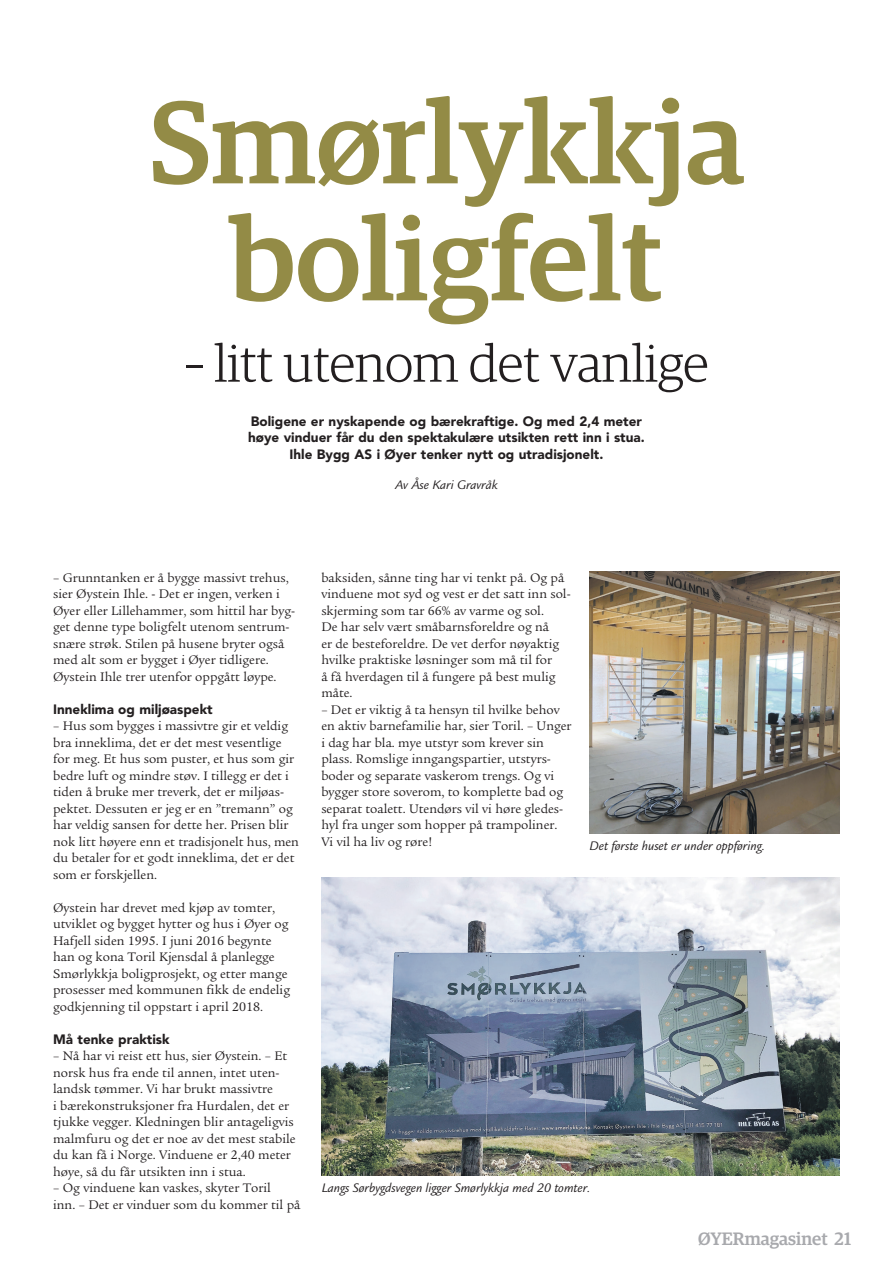
<style>
.page{position:relative;width:893px;height:1263px;background:#fff}
.page>*{position:absolute;margin:0;border:0;box-sizing:border-box;transform-origin:0 0}
.t1{font:500 117px/117px "Guardian Egyp";color:#938b46;text-align:center}
.t2{font:300 52.5px "Guardian Egyp";color:#231f20}
.t3{font:500 18px "Guardian Egyp";color:#a8a9ad}
.t4{font:13.5px/16.5px "Legacy Serif Std";color:#231f20}
.t5{font:900 13.5px/16.5px "Avenir LT Std";color:#231f20;text-align:center}
.t6{font:italic 13.5px "Legacy Sans";color:#231f20}
</style>
<div class="page">
<img style="left:590px;top:572px;width:250px;height:261px">
<img style="left:322px;top:877px;width:518px;height:298px">
<p class="t1" style="left:148px;top:75px;width:598px">Smørlykkja boligfelt</p>
<p class="t2" style="left:185px;top:334px;width:525px">– litt utenom det vanlige</p>
<p class="t5" style="left:248px;top:413px;width:398px">Boligene er nyskapende og bærekraftige. Og med 2,4 meter høye vinduer får du den spektakulære utsikten rett inn i stua.<br>Ihle Bygg AS i Øyer tenker nytt og utradisjonelt.</p>
<p class="t6" style="left:395px;top:477px;width:104px">Av Åse Kari Gravråk</p>
<p class="t4" style="left:53px;top:569px;width:244px">– Grunntanken er å bygge massivt trehus, sier Øystein Ihle. - Det er ingen, verken i Øyer eller Lillehammer, som hittil har byg&shy;get denne type boligfelt utenom sentrum&shy;snære strøk. Stilen på husene bryter også med alt som er bygget i Øyer tidligere.</p>
<p class="t4" style="left:53px;top:668px;width:225px">Øystein Ihle trer utenfor oppgått løype.</p>
<p class="t5" style="left:53px;top:700px;width:161px">Inneklima og miljøaspekt</p>
<p class="t4" style="left:53px;top:718px;width:247px">– Hus som bygges i massivtre gir et veldig bra inneklima, det er det mest vesentlige for meg. Et hus som puster, et hus som gir bedre luft og mindre støv. I tillegg er det i tiden å bruke mer treverk, det er miljøas&shy;pektet. Dessuten er jeg er en ”tremann” og har veldig sansen for dette her. Prisen blir nok litt høyere enn et tradisjonelt hus, men du betaler for et godt inneklima, det er det som er forskjellen.</p>
<p class="t4" style="left:53px;top:899px;width:238px">Øystein har drevet med kjøp av tomter, utviklet og bygget hytter og hus i Øyer og Hafjell siden 1995. I juni 2016 begynte han og kona Toril Kjensdal å planlegge Smørlykkja boligprosjekt, og etter mange prosesser med kommunen fikk de endelig godkjenning til oppstart i april 2018.</p>
<p class="t5" style="left:53px;top:1030px;width:118px">Må tenke praktisk</p>
<p class="t4" style="left:53px;top:1048px;width:236px">– Nå har vi reist ett hus, sier Øystein. – Et norsk hus fra ende til annen, intet uten&shy;landsk tømmer. Vi har brukt massivtre</p>
<p class="t4" style="left:53px;top:1097px;width:244px">i bærekonstruksjoner fra Hurdalen, det er tjukke vegger. Kledningen blir antageligvis malmfuru og det er noe av det mest stabile du kan få i Norge. Vinduene er 2,40 meter høye, så du får utsikten inn i stua.</p>
<p class="t4" style="left:53px;top:1180px;width:249px">– Og vinduene kan vaskes, skyter Toril<br>inn. – Det er vinduer som du kommer til på</p>
<p class="t4" style="left:321px;top:569px;width:251px">baksiden, sånne ting har vi tenkt på. Og på vinduene mot syd og vest er det satt inn sol&shy;skjerming som tar 66% av varme og sol.</p>
<p class="t4" style="left:321px;top:619px;width:239px">De har selv vært småbarnsforeldre og nå er de besteforeldre. De vet derfor nøyaktig hvilke praktiske løsninger som må til for å få hverdagen til å fungere på best mulig måte.</p>
<p class="t4" style="left:321px;top:701px;width:252px">– Det er viktig å ta hensyn til hvilke behov en aktiv barnefamilie har, sier Toril. – Unger i dag har bla. mye utstyr som krever sin plass. Romslige inngangspartier, utstyrs&shy;boder og separate vaskerom trengs. Og vi bygger store soverom, to komplette bad og separat toalett. Utendørs vil vi høre gledes&shy;hyl fra unger som hopper på trampoliner.<br>Vi vil ha liv og røre!</p>
<p class="t6" style="left:590px;top:838px;width:177px">Det første huset er under oppføring.</p>
<p class="t6" style="left:322px;top:1180px;width:270px">Langs Sørbygdsvegen ligger Smørlykkja med 20 tomter.</p>
<h3 class="t3" style="left:698px;top:1226px;width:154px">ØYERmagasinet 21</h3>
</div>
